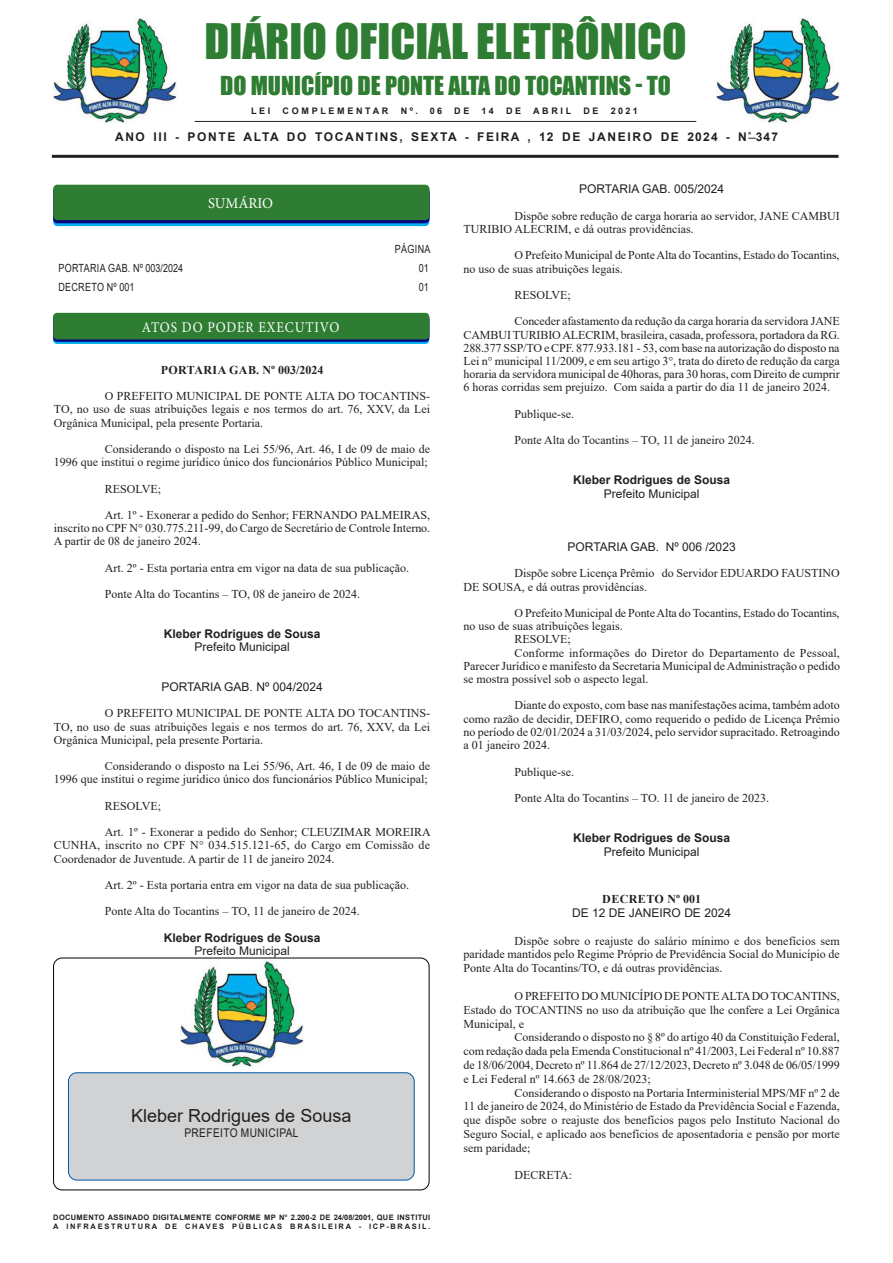
<style>
.page{position:relative;width:893px;height:1263px;background:#fff}
.page>*{position:absolute;margin:0;border:0;box-sizing:border-box;transform-origin:0 0}
.t1{font:45px "Impact";color:#2e7d32}
.t2{font:24px "Impact";color:#2e7d32}
.t3{font:18px "Arial";color:#231f20}
.t4{font:15px "Minion Pro";letter-spacing:-.005em;color:#fff}
.t5{font:14.85px "Minion Pro";letter-spacing:.065em;color:#fff;scale:.9 1}
.CORPO_DE_TEXTO{font:12px/13.2px "Times New Roman";color:#231f20;text-align:justify}
.CARGO{font:12px "Arial";color:#231f20}
.NOME{font:700 12px "Arial";color:#231f20}
.NOME-2{font:700 12px "Arial";letter-spacing:.135em;color:#231f20}
.TITULOS{font:700 12px "Times New Roman";letter-spacing:.025em;color:#231f20}
.CARGO-2{font:12px "Arial";letter-spacing:.035em;color:#231f20;scale:.85 1}
.Sumario{font:11.25px "Arial";letter-spacing:.035em;color:#231f20;scale:.8 1}
.t6{font:700 9px "Arial";letter-spacing:.295em;color:#231f20}
.t7{font:700 7.5px "Arial";letter-spacing:.04em;color:#231f20}
.t8{font:700 7.5px "Arial";letter-spacing:.225em;color:#231f20}
</style>
<div class="page">
<hr style="left:52px;top:155px;width:786px;height:3px;background:#231f20">
<hr style="left:195px;top:121px;width:501px;height:1px;background:#231f20">
<img style="left:716px;top:18px;width:124px;height:106px">
<img style="left:53px;top:18px;width:123px;height:106px">
<div style="left:53px;top:958px;width:376px;height:232px;border:1px solid #000;border-radius:9px"></div>
<div style="left:68px;top:1073px;width:346px;height:107px;background:#d1d2d4;border-radius:9px"></div>
<div style="left:68px;top:1072px;width:346px;height:108px;border:1px solid #0057a8;border-radius:9px"></div>
<img style="left:180px;top:961px;width:123px;height:106px">
<div style="left:53px;top:318px;width:376px;height:26px;background:#00aeef;border-radius:4px"></div>
<div style="left:53px;top:316px;width:376px;height:26px;background:#000080;border-radius:4px"></div>
<svg style="left:53px;top:314px;width:376px;height:26px"></svg>
<div style="left:53px;top:313px;width:376px;height:26px;background:#2e7d32;border-radius:4px"></div>
<div style="left:53px;top:192px;width:376px;height:34px;background:linear-gradient(to right,#00afef,#00adee);border-radius:4px"></div>
<div style="left:53px;top:189px;width:376px;height:34px;background:#000080;border-radius:4px"></div>
<svg style="left:53px;top:187px;width:376px;height:34px"></svg>
<div style="left:53px;top:185px;width:376px;height:35px;background:#2e7d32;border-radius:4px"></div>
<p class="t1" style="left:205px;top:7px;width:483px">DIÁRIO OFICIAL ELETRÔNICO</p>
<p class="t2" style="left:220px;top:67px;width:452px">DO MUNICÍPIO DE PONTE ALTA DO TOCANTINS - TO</p>
<p class="t6" style="left:251px;top:105px;width:21px">LEI</p>
<p class="t6" style="left:283px;top:105px;width:107px">COMPLEMENTAR</p>
<p class="t6" style="left:401px;top:105px;width:43px">Nº. 06</p>
<p class="t6" style="left:454px;top:105px;width:17px">D E</p>
<p class="t6" style="left:481px;top:105px;width:14px">1 4</p>
<p class="t6" style="left:506px;top:105px;width:17px">D E</p>
<p class="t6" style="left:533px;top:105px;width:40px">ABRIL</p>
<p class="t6" style="left:583px;top:105px;width:17px">D E</p>
<p class="t6" style="left:611px;top:105px;width:29px">2021</p>
<p class="NOME-2" style="left:115px;top:129px;width:665px">ANO III - PONTE ALTA DO TOCANTINS, SEXTA - FEIRA , 12 DE JANEIRO DE 2024 - N<sup>º</sup> 347</p>
<p class="t4" style="left:208px;top:193px;width:67px">SUMÁRIO</p>
<p class="Sumario" style="left:395px;top:242px;width:46px">PÁGINA</p>
<p class="Sumario" style="left:58px;top:260px;width:157px">PORTARIA GAB. Nº 003/2024</p>
<p class="Sumario" style="left:419px;top:260px;width:14px">01</p>
<p class="Sumario" style="left:58px;top:279px;width:97px">DECRETO Nº 001</p>
<p class="Sumario" style="left:419px;top:279px;width:14px">01</p>
<p class="t5" style="left:142px;top:317px;width:221px">ATOS DO PODER EXECUTIVO</p>
<p class="TITULOS" style="left:161px;top:361px;width:164px">PORTARIA GAB. Nº 003/2024</p>
<p class="CORPO_DE_TEXTO" style="left:54px;top:389px;width:378px;text-indent:51px">O PREFEITO MUNICIPAL DE PONTE ALTA DO TOCANTINS-TO, no uso de suas atribuições legais e nos termos do art. 76, XXV, da Lei Orgânica Municipal, pela presente Portaria.</p>
<p class="CORPO_DE_TEXTO" style="left:54px;top:442px;width:378px;text-align:right">Considerando o disposto na Lei 55/96, Art. 46, I de 09 de maio de<br>1996 que institui o regime jurídico único dos funcionários Público Municipal;</p>
<p class="CORPO_DE_TEXTO" style="left:105px;top:482px;width:58px">RESOLVE;</p>
<p class="CORPO_DE_TEXTO" style="left:54px;top:508px;width:378px;text-indent:51px">Art. 1º - Exonerar a pedido do Senhor; FERNANDO PALMEIRAS, inscrito no CPF N° 030.775.211-99, do Cargo de Secretário de Controle Interno.<br>A partir de 08 de janeiro 2024.</p>
<p class="CORPO_DE_TEXTO" style="left:105px;top:561px;width:306px">Art. 2º - Esta portaria entra em vigor na data de sua publicação.</p>
<p class="CORPO_DE_TEXTO" style="left:105px;top:587px;width:257px">Ponte Alta do Tocantins – TO, 08 de janeiro de 2024.</p>
<p class="NOME" style="left:164px;top:625px;width:158px">Kleber Rodrigues de Sousa</p>
<p class="CARGO" style="left:194px;top:639px;width:97px">Prefeito Municipal</p>
<p class="CARGO" style="left:161px;top:678px;width:163px">PORTARIA GAB. Nº 004/2024</p>
<p class="CORPO_DE_TEXTO" style="left:54px;top:706px;width:378px;text-indent:51px">O PREFEITO MUNICIPAL DE PONTE ALTA DO TOCANTINS-TO, no uso de suas atribuições legais e nos termos do art. 76, XXV, da Lei Orgânica Municipal, pela presente Portaria.</p>
<p class="CORPO_DE_TEXTO" style="left:54px;top:759px;width:378px;text-align:right">Considerando o disposto na Lei 55/96, Art. 46, I de 09 de maio de<br>1996 que institui o regime jurídico único dos funcionários Público Municipal;</p>
<p class="CORPO_DE_TEXTO" style="left:105px;top:799px;width:58px">RESOLVE;</p>
<p class="CORPO_DE_TEXTO" style="left:54px;top:825px;width:378px;text-indent:51px">Art. 1º - Exonerar a pedido do Senhor; CLEUZIMAR MOREIRA CUNHA, inscrito no CPF N° 034.515.121-65, do Cargo em Comissão de Coordenador de Juventude. A partir de 11 de janeiro 2024.</p>
<p class="CORPO_DE_TEXTO" style="left:105px;top:878px;width:306px">Art. 2º - Esta portaria entra em vigor na data de sua publicação.</p>
<p class="CORPO_DE_TEXTO" style="left:105px;top:904px;width:256px">Ponte Alta do Tocantins – TO, 11 de janeiro de 2024.</p>
<p class="NOME" style="left:164px;top:929px;width:158px">Kleber Rodrigues de Sousa</p>
<p class="CARGO" style="left:194px;top:942px;width:97px">Prefeito Municipal</p>
<p class="t3" style="left:131px;top:1103px;width:222px">Kleber Rodrigues de Sousa</p>
<p class="CARGO-2" style="left:184px;top:1124px;width:136px">PREFEITO MUNICIPAL</p>
<p class="t7" style="left:53px;top:1211px;width:379px">DOCUMENTO ASSINADO DIGITALMENTE CONFORME MP N° 2.200-2 DE 24/08/2001, QUE INSTITUI</p>
<p class="t8" style="left:53px;top:1220px;width:379px">A INFRAESTRUTURA DE CHAVES PÚBLICAS BRASILEIRA - ICP-BRASIL.</p>
<p class="CARGO" style="left:579px;top:181px;width:146px">PORTARIA GAB. 005/2024</p>
<p class="CORPO_DE_TEXTO" style="left:463px;top:209px;width:378px;text-indent:51px">Dispõe sobre redução de carga horaria ao servidor, JANE CAMBUI<br>TURIBIO ALECRIM, e dá outras providências.</p>
<p class="CORPO_DE_TEXTO" style="left:463px;top:248px;width:378px;text-indent:51px">O Prefeito Municipal de Ponte Alta do Tocantins, Estado do Tocantins, no uso de suas atribuições legais.</p>
<p class="CORPO_DE_TEXTO" style="left:514px;top:288px;width:58px">RESOLVE;</p>
<p class="CORPO_DE_TEXTO" style="left:463px;top:314px;width:378px;text-indent:51px">Conceder afastamento da redução da carga horaria da servidora JANE CAMBUI TURIBIO ALECRIM, brasileira, casada, professora, portadora da RG.<br>288.377 SSP/TO e CPF. 877.933.181 - 53, com base na autorização do disposto na Lei n° municipal 11/2009, e em seu artigo 3°, trata do direto de redução da carga horaria da servidora municipal de 40horas, para 30 horas, com Direito de cumprir 6 horas corridas sem prejuízo. Com saída a partir do dia 11 de janeiro 2024.</p>
<p class="CORPO_DE_TEXTO" style="left:514px;top:407px;width:61px">Publique-se.</p>
<p class="CORPO_DE_TEXTO" style="left:514px;top:433px;width:242px">Ponte Alta do Tocantins – TO, 11 de janeiro 2024.</p>
<p class="NOME" style="left:573px;top:472px;width:158px">Kleber Rodrigues de Sousa</p>
<p class="CARGO" style="left:604px;top:485px;width:97px">Prefeito Municipal</p>
<p class="CARGO" style="left:568px;top:539px;width:170px">PORTARIA GAB. Nº 006 /2023</p>
<p class="CORPO_DE_TEXTO" style="left:463px;top:566px;width:378px;text-indent:51px">Dispõe sobre Licença Prêmio do Servidor EDUARDO FAUSTINO<br>DE SOUSA, e dá outras providências.</p>
<p class="CORPO_DE_TEXTO" style="left:463px;top:606px;width:378px;text-indent:51px">O Prefeito Municipal de Ponte Alta do Tocantins, Estado do Tocantins, no uso de suas atribuições legais.</p>
<p class="CORPO_DE_TEXTO" style="left:514px;top:632px;width:58px">RESOLVE;</p>
<p class="CORPO_DE_TEXTO" style="left:463px;top:646px;width:378px;text-indent:51px">Conforme informações do Diretor do Departamento de Pessoal, Parecer Jurídico e manifesto da Secretaria Municipal de Administração o pedido se mostra possível sob o aspecto legal.</p>
<p class="CORPO_DE_TEXTO" style="left:463px;top:698px;width:378px;text-indent:51px">Diante do exposto, com base nas manifestações acima, também adoto como razão de decidir, DEFIRO, como requerido o pedido de Licença Prêmio no período de 02/01/2024 a 31/03/2024, pelo servidor supracitado. Retroagindo a 01 janeiro 2024.</p>
<p class="CORPO_DE_TEXTO" style="left:514px;top:764px;width:61px">Publique-se.</p>
<p class="CORPO_DE_TEXTO" style="left:514px;top:791px;width:256px">Ponte Alta do Tocantins – TO. 11 de janeiro de 2023.</p>
<p class="NOME" style="left:573px;top:829px;width:158px">Kleber Rodrigues de Sousa</p>
<p class="CARGO" style="left:604px;top:843px;width:97px">Prefeito Municipal</p>
<p class="TITULOS" style="left:602px;top:890px;width:100px">DECRETO Nº 001</p>
<p class="CARGO" style="left:572px;top:904px;width:160px">DE 12 DE JANEIRO DE 2024</p>
<p class="CORPO_DE_TEXTO" style="left:463px;top:933px;width:378px;line-height:13.8px;text-indent:51px">Dispõe sobre o reajuste do salário mínimo e dos benefícios sem paridade mantidos pelo Regime Próprio de Previdência Social do Município de Ponte Alta do Tocantins/TO, e dá outras providências.</p>
<p class="CORPO_DE_TEXTO" style="left:463px;top:988px;width:378px;line-height:13.8px;text-indent:51px">O PREFEITO DO MUNICÍPIO DE PONTE ALTA DO TOCANTINS, Estado do TOCANTINS no uso da atribuição que lhe confere a Lei Orgânica Municipal, e</p>
<p class="CORPO_DE_TEXTO" style="left:463px;top:1030px;width:378px;line-height:13.8px;text-indent:51px">Considerando o disposto no § 8º do artigo 40 da Constituição Federal, com redação dada pela Emenda Constitucional nº 41/2003, Lei Federal nº 10.887 de 18/06/2004, Decreto nº 11.864 de 27/12/2023, Decreto nº 3.048 de 06/05/1999 e Lei Federal nº 14.663 de 28/08/2023;</p>
<p class="CORPO_DE_TEXTO" style="left:463px;top:1085px;width:378px;line-height:13.8px;text-indent:51px">Considerando o disposto na Portaria Interministerial MPS/MF nº 2 de 11 de janeiro de 2024, do Ministério de Estado da Previdência Social e Fazenda, que dispõe sobre o reajuste dos benefícios pagos pelo Instituto Nacional do Seguro Social, e aplicado aos benefícios de aposentadoria e pensão por morte sem paridade;</p>
<p class="CORPO_DE_TEXTO" style="left:514px;top:1168px;width:59px">DECRETA:</p>
</div>
